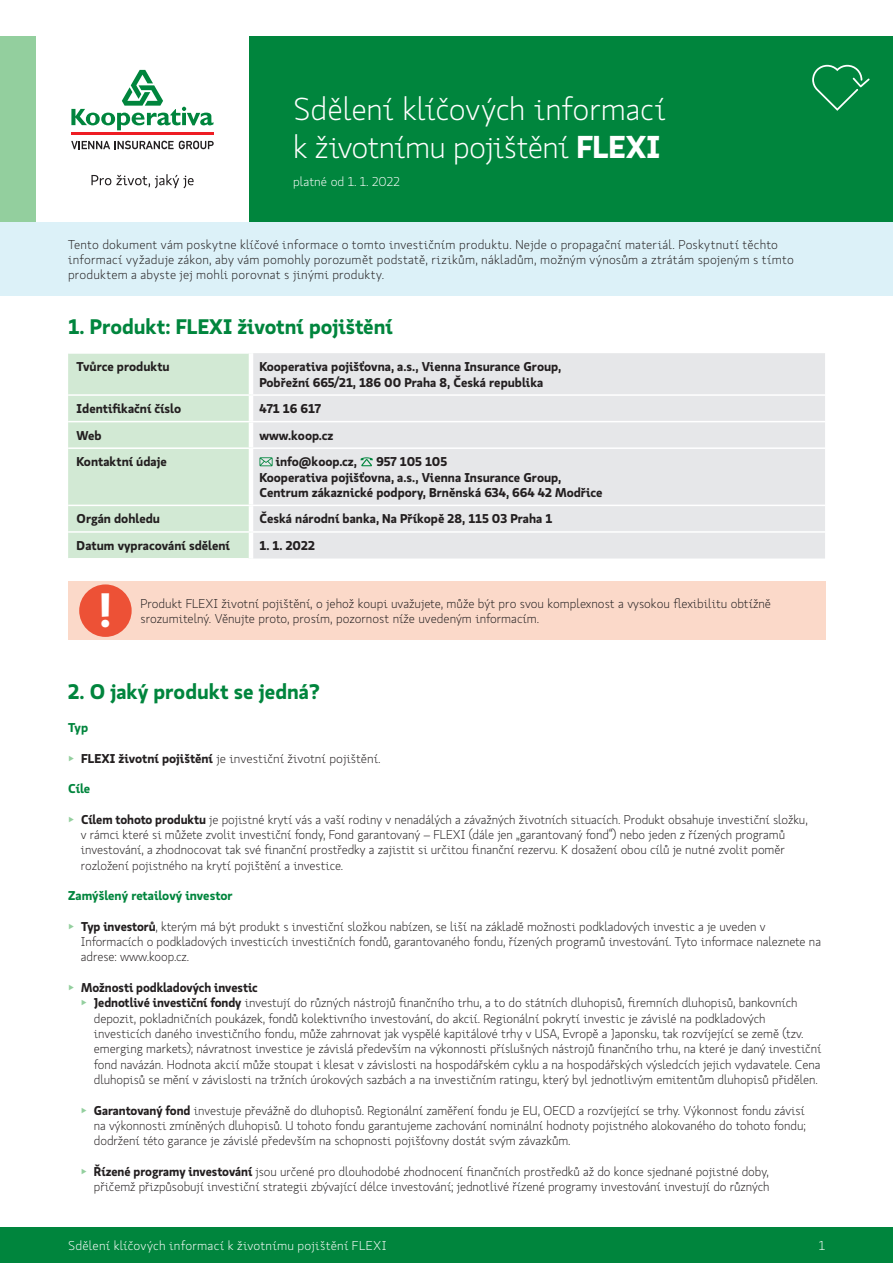
<style>
.page{position:relative;width:893px;height:1263px;background:#fff}
.page>*{position:absolute;margin:0;border:0;box-sizing:border-box;transform-origin:0 0}
.t1{font:700 48px "Koop Pro";color:#fff}
.t2{font:300 31.5px "Koop Pro";letter-spacing:-.01em;color:#fff}
.HEAD{font:700 21px "Koop Pro";color:#00853d}
.Text_základní{font:300 12.75px/15.3px "Koop Pro";letter-spacing:-.005em;color:#231f20}
.Text_základní-2{font:700 12.75px/15.3px "Koop Pro";color:#231f20}
.Text_základní_bez_od{font:300 12.75px/15.3px "Koop Pro";letter-spacing:.015em;color:#231f20}
.t3{font:300 12.75px "Koop Pro";letter-spacing:.015em;color:#fff}
.článek{font:700 12.75px "Koop Pro";color:#00853d}
.s1{font-weight:700}
.s2{color:#93cf9e}
.s3{font-weight:300;color:#93cf9e}
</style>
<div class="page">
<div style="left:0;top:1227px;width:893px;height:36px;background:#00853d"></div>
<div style="left:249px;top:36px;width:644px;height:186px;background:#00853d"></div>
<div style="left:0;top:36px;width:36px;height:186px;background:#93cf9e"></div>
<div style="left:0;top:222px;width:893px;height:74px;background:#dcf1f8"></div>
<svg style="left:812px;top:65px;width:57px;height:46px"></svg>
<div style="left:253px;top:353px;width:572px;height:205px;background:#e6e7e9"></div>
<div style="left:68px;top:353px;width:183px;height:205px;background:#d2e9d4"></div>
<hr style="left:68px;top:394px;width:183px;height:2px;background:#fff">
<hr style="left:68px;top:421px;width:183px;height:1px;background:#fff">
<hr style="left:68px;top:447px;width:183px;height:2px;background:#fff">
<hr style="left:68px;top:505px;width:183px;height:1px;background:#fff">
<hr style="left:68px;top:531px;width:183px;height:2px;background:#fff">
<hr style="left:251px;top:394px;width:574px;height:2px;background:#fff">
<hr style="left:251px;top:421px;width:574px;height:1px;background:#fff">
<hr style="left:251px;top:447px;width:574px;height:2px;background:#fff">
<hr style="left:251px;top:505px;width:574px;height:1px;background:#fff">
<hr style="left:251px;top:531px;width:574px;height:2px;background:#fff">
<svg style="left:259px;top:457px;width:14px;height:9px"></svg>
<svg style="left:361px;top:457px;width:12px;height:9px"></svg>
<div style="left:68px;top:581px;width:758px;height:59px;background:#fbd9c9"></div>
<div style="left:79px;top:584px;width:53px;height:53px;background:#ed5136;border-radius:50%"></div>
<hr style="left:71px;top:133px;width:142px;height:2px;background:#ee1d23">
<svg style="left:71px;top:70px;width:142px;height:60px"></svg>
<svg style="left:71px;top:141px;width:143px;height:8px"></svg>
<svg style="left:91px;top:174px;width:103px;height:14px"></svg>
<p class="t2" style="left:293px;top:89px;width:374px">Sdělení klíčových informací</p>
<p class="t2" style="left:293px;top:126px;width:368px">k životnímu pojištění <span class="s1">FLEXI</span></p>
<p class="t3" style="left:293px;top:173px;width:108px">platné od 1. 1. 2022</p>
<p class="Text_základní_bez_od" style="left:68px;top:237px;width:727px">Tento dokument vám poskytne klíčové informace o tomto investičním produktu. Nejde o propagační materiál. Poskytnutí těchto informací vyžaduje zákon, aby vám pomohly porozumět podstatě, rizikům, nákladům, možným výnosům a ztrátám spojeným s tímto produktem a abyste jej mohli porovnat s jinými produkty.</p>
<p class="HEAD" style="left:68px;top:312px;width:326px">1. Produkt: FLEXI životní pojištění</p>
<p class="Text_základní-2" style="left:77px;top:359px;width:95px">Tvůrce produktu</p>
<p class="Text_základní-2" style="left:259px;top:359px;width:303px">Kooperativa pojišťovna, a.s., Vienna Insurance Group,<br>Pobřežní 665/21, 186 00 Praha 8, Česká republika</p>
<p class="Text_základní-2" style="left:77px;top:400px;width:106px">Identifikační číslo</p>
<p class="Text_základní-2" style="left:259px;top:400px;width:63px">471 16 617</p>
<p class="Text_základní-2" style="left:77px;top:427px;width:27px">Web</p>
<p class="Text_základní-2" style="left:259px;top:427px;width:75px">www.koop.cz</p>
<p class="Text_základní-2" style="left:77px;top:454px;width:92px">Kontaktní údaje</p>
<p class="Text_základní-2" style="left:276px;top:454px;width:83px">info@koop.cz,</p>
<p class="Text_základní-2" style="left:259px;top:454px;width:344px;text-indent:117px">957 105 105<br>Kooperativa pojišťovna, a.s., Vienna Insurance Group,<br>Centrum zákaznické podpory, Brněnská 634, 664 42 Modřice</p>
<p class="Text_základní-2" style="left:77px;top:511px;width:85px">Orgán dohledu</p>
<p class="Text_základní-2" style="left:259px;top:511px;width:294px">Česká národní banka, Na Příkopě 28, 115 03 Praha 1</p>
<p class="Text_základní-2" style="left:77px;top:537px;width:155px">Datum vypracování sdělení</p>
<p class="Text_základní-2" style="left:259px;top:537px;width:57px">1. 1. 2022</p>
<p class="t1" style="left:97px;top:576px;width:18px">!</p>
<p class="Text_základní" style="left:140px;top:595px;width:632px">Produkt FLEXI životní pojištění, o jehož koupi uvažujete, může být pro svou komplexnost a vysokou flexibilitu obtížně</p>
<p class="Text_základní" style="left:140px;top:611px;width:400px">srozumitelný. Věnujte proto, prosím, pozornost níže uvedeným informacím.</p>
<p class="HEAD" style="left:68px;top:677px;width:253px">2. O jaký produkt se jedná?</p>
<p class="článek" style="left:68px;top:718px;width:22px">Typ</p>
<p class="Text_základní" style="left:68px;top:750px;width:314px"><span class="s2">▶</span> <span class="s1">FLEXI životní pojištění</span> je investiční životní pojištění.</p>
<p class="článek" style="left:68px;top:779px;width:24px">Cíle</p>
<p class="Text_základní" style="left:81px;top:811px;width:728px;text-indent:-13px"><span class="s2">▶</span> <span class="s1">Cílem tohoto produktu</span> je pojistné krytí vás a vaší rodiny v nenadálých a závažných životních situacích. Produkt obsahuje investiční složku, v rámci které si můžete zvolit investiční fondy, Fond garantovaný – FLEXI (dále jen „garantovaný fond“) nebo jeden z řízených programů investování, a zhodnocovat tak své finanční prostředky a zajistit si určitou finanční rezervu. K dosažení obou cílů je nutné zvolit poměr rozložení pojistného na krytí pojištění a investice.</p>
<p class="článek" style="left:68px;top:887px;width:166px">Zamýšlený retailový investor</p>
<p class="Text_základní" style="left:81px;top:918px;width:742px;text-indent:-13px"><span class="s2">▶</span> <span class="s1">Typ investorů</span>, kterým má být produkt s investiční složkou nabízen, se liší na základě možnosti podkladových investic a je uveden v<br>Informacích o podkladových investicích investičních fondů, garantovaného fondu, řízených programů investování. Tyto informace naleznete na adrese: www.koop.cz.</p>
<p class="Text_základní-2" style="left:68px;top:979px;width:191px"><span class="s3">▶</span> Možnosti podkladových investic</p>
<p class="Text_základní" style="left:94px;top:995px;width:729px;text-indent:-13px"><span class="s2">▶</span> <span class="s1">Jednotlivé investiční fondy</span> investují do různých nástrojů finančního trhu, a to do státních dluhopisů, firemních dluhopisů, bankovních depozit, pokladničních poukázek, fondů kolektivního investování, do akcií. Regionální pokrytí investic je závislé na podkladových investicích daného investičního fondu, může zahrnovat jak vyspělé kapitálové trhy v USA, Evropě a Japonsku, tak rozvíjející se země (tzv. emerging markets); návratnost investice je závislá především na výkonnosti příslušných nástrojů finančního trhu, na které je daný investiční fond navázán. Hodnota akcií může stoupat i klesat v závislosti na hospodářském cyklu a na hospodářských výsledcích jejich vydavatele. Cena dluhopisů se mění v závislosti na tržních úrokových sazbách a na investičním ratingu, který byl jednotlivým emitentům dluhopisů přidělen.</p>
<p class="Text_základní" style="left:94px;top:1102px;width:713px;text-align:justify;text-indent:-13px"><span class="s2">▶</span> <span class="s1">Garantovaný fond</span> investuje převážně do dluhopisů. Regionální zaměření fondu je EU, OECD a rozvíjející se trhy. Výkonnost fondu závisí na výkonnosti zmíněných dluhopisů. U tohoto fondu garantujeme zachování nominální hodnoty pojistného alokovaného do tohoto fondu; dodržení této garance je závislé především na schopnosti pojišťovny dostát svým závazkům.</p>
<p class="Text_základní" style="left:81px;top:1163px;width:690px;text-align:right"><span class="s2">▶</span> <span class="s1">Řízené programy investování</span> jsou určené pro dlouhodobé zhodnocení finančních prostředků až do konce sjednané pojistné doby, přičemž přizpůsobují investiční strategii zbývající délce investování; jednotlivé řízené programy investování investují do různých</p>
<p class="t3" style="left:68px;top:1237px;width:320px">Sdělení klíčových informací k životnímu pojištění FLEXI</p>
<p class="t3" style="left:819px;top:1237px;width:8px">1</p>
</div>
